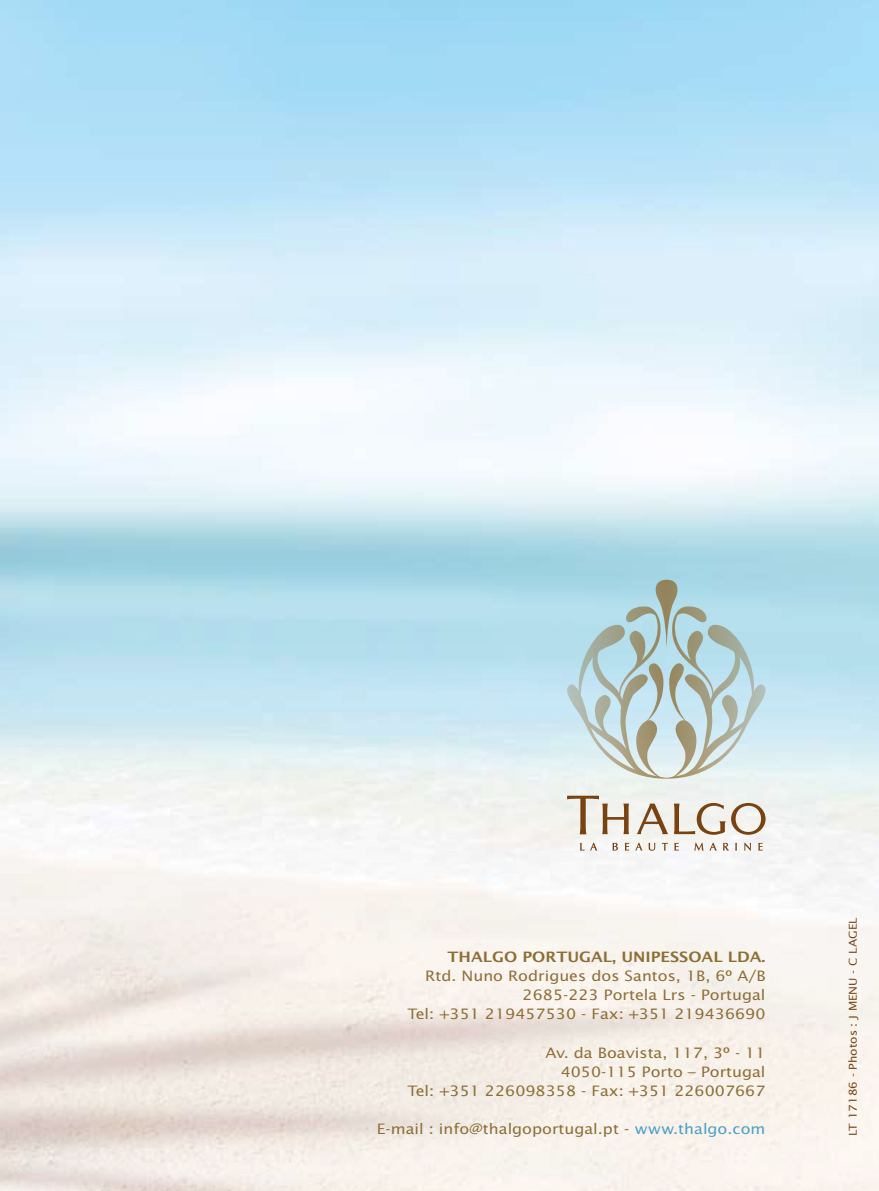
<style>
.page{position:relative;width:879px;height:1191px;background:#fff}
.page>*{position:absolute;margin:0;border:0;box-sizing:border-box;transform-origin:0 0}
.t1{font:14.4px/19.2px "Lucida Sans";color:#8d6e36;text-align:right;scale:1.11 1}
.t2{font:600 14.4px "Lucida Sans";color:#8d6e36;scale:1.11 1}
.t3{font:10.8px "Lucida Sans";color:#794311;scale:1.11 1}
.s1{color:#4c9fc4}
</style>
<div class="page">
<img style="left:0;top:0;width:879px;height:1191px">
<svg style="left:580px;top:842px;width:182px;height:8px"></svg>
<svg style="left:567px;top:795px;width:62px;height:39px"></svg>
<svg style="left:637px;top:803px;width:31px;height:31px"></svg>
<svg style="left:674px;top:803px;width:91px;height:31px"></svg>
<svg style="left:565px;top:580px;width:202px;height:198px;background:#bad1d3"></svg>
<p class="t2" style="left:447px;top:948px;width:288px">THALGO PORTUGAL, UNIPESSOAL LDA.</p>
<p class="t1" style="left:407px;top:965px;width:324px">Rtd. N uno Rodrigues dos Santos, 1B, 6º A/B<br>2685-223 Portela Lrs - Portugal<br>Tel: +351 219457530 - Fax: +351 219436690</p>
<p class="t1" style="left:407px;top:1042px;width:324px">Av. da Boavista, 117, 3º - 11<br>4050-115 Porto – Portugal<br>Tel: +351 226098358 - Fax: +351 226007667</p>
<p class="t1" style="left:377px;top:1119px;width:352px">E-mail : info@thalgoportugal.pt - <span class="s1">www.thalgo.com</span></p>
<p class="t3" style="left:846px;top:1135px;width:198px;rotate:-90deg">LT 17186 - Photos : J MEN U - C LAGEL</p>
</div>
